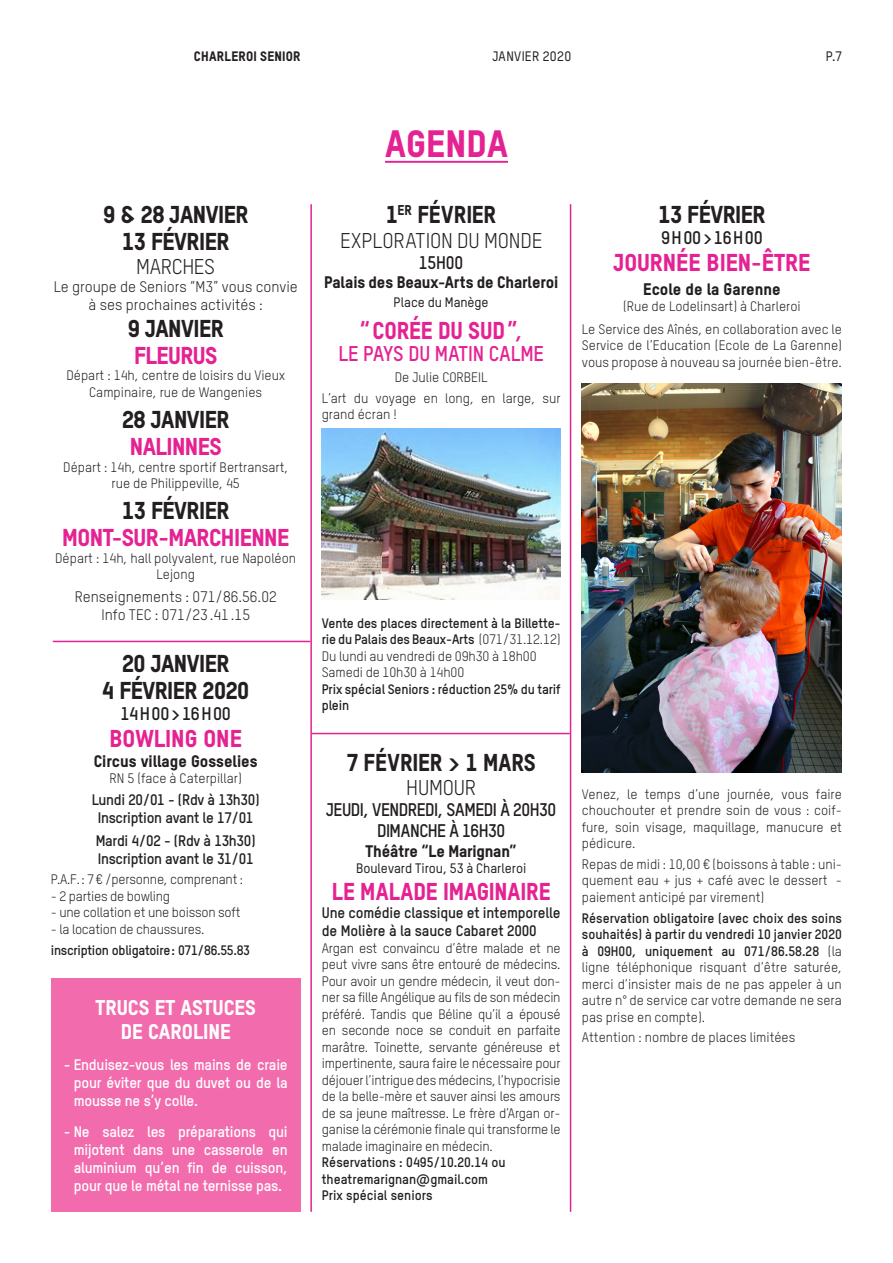
<style>
.page{position:relative;width:893px;height:1263px;background:#fff}
.page>*{position:absolute;margin:0;border:0;box-sizing:border-box;transform-origin:0 0}
.t1{font:800 37.5px "TSTAR";letter-spacing:.005em;color:#e52292}
.t2{font:800 24px "TSTAR";letter-spacing:-.01em;color:#e52292}
.t3{font:800 24px/27px "TSTAR";letter-spacing:-.02em;color:#231f20;text-align:center}
.t4{font:800 24px "TSTAR";letter-spacing:.005em;color:#231f20}
.t5{font:800 24px "TSTAR";color:#231f20}
.t6{font:21px "TSTAR";letter-spacing:-.01em;color:#231f20}
.t7{font:800 21px/24px "TSTAR";color:#fff;text-align:center}
.t8{font:700 21px "TSTAR";letter-spacing:-.01em;color:#e52292}
.t9{font:700 18px/21px "TSTAR";letter-spacing:-.02em;color:#231f20;text-align:center}
.t10{font:700 18px "TSTAR";letter-spacing:.03em;color:#231f20}
.t11{font:700 18px "TSTAR";letter-spacing:.085em;color:#231f20}
.t12{font:800 16.5px "TSTAR";color:#231f20}
.t13{font:700 15px/18px "TSTAR";letter-spacing:-.015em;color:#fff;text-align:justify}
.t14{font:700 15px/18px "TSTAR";letter-spacing:-.02em;color:#231f20}
.t15{font:15px/18px "TSTAR";color:#231f20;text-align:center}
.t16{font:13.5px/16.5px "TSTAR";color:#231f20;text-align:center}
.t17{font:700 13.5px/16.5px "TSTAR";letter-spacing:-.01em;color:#231f20}
.t18{font:13.5px "TSTAR";letter-spacing:-.02em;color:#231f20}
.t19{font:500 13.5px "TSTAR";color:#231f20}
.t20{font:800 13.5px "TSTAR";letter-spacing:.02em;color:#231f20}
.t21{font:500 13.5px "TSTAR";letter-spacing:.02em;color:#231f20}
.s1{font-weight:700}
</style>
<div class="page">
<hr style="left:385px;top:161px;width:123px;height:2px;background:#e52292">
<hr style="left:53px;top:641px;width:257px;height:1px;background:#e52292">
<hr style="left:312px;top:733px;width:258px;height:1px;background:#e52292">
<hr style="left:310px;top:204px;width:2px;height:1008px;background:#e52292">
<hr style="left:570px;top:204px;width:1px;height:1008px;background:#e52292">
<img style="left:322px;top:429px;width:239px;height:170px">
<div style="left:51px;top:978px;width:249px;height:234px;background:#f26cad"></div>
<img style="left:582px;top:383px;width:260px;height:390px">
<p class="t20" style="left:194px;top:48px;width:108px">CHARLEROI SENIOR</p>
<p class="t21" style="left:492px;top:49px;width:80px">JANVIER 2020</p>
<p class="t19" style="left:826px;top:49px;width:17px">P.7</p>
<h2 class="t3" style="left:103px;top:200px;width:147px">9 &amp; 28 JANVIER<br>13 FÉVRIER</h2>
<h3 class="t6" style="left:136px;top:254px;width:80px">MARCHES</h3>
<p class="t15" style="left:54px;top:277px;width:246px">Le groupe de Seniors “M3” vous convie à ses prochaines activités :</p>
<h2 class="t3" style="left:128px;top:314px;width:97px">9 JANVIER</h2>
<h2 class="t2" style="left:134px;top:340px;width:85px">FLEURUS</h2>
<p class="t16" style="left:67px;top:367px;width:220px">Départ : 14h, centre de loisirs du Vieux<br>Campinaire, rue de Wangenies</p>
<h2 class="t3" style="left:122px;top:405px;width:109px">28 JANVIER</h2>
<h2 class="t2" style="left:130px;top:432px;width:93px">NALINNES</h2>
<p class="t16" style="left:63px;top:458px;width:226px">Départ : 14h, centre sportif Bertransart, rue de Philippeville, 45</p>
<h2 class="t3" style="left:122px;top:497px;width:109px">13 FÉVRIER</h2>
<h2 class="t2" style="left:62px;top:523px;width:229px">MONT-SUR-MARCHIENNE</h2>
<p class="t16" style="left:55px;top:550px;width:243px">Départ : 14h, hall polyvalent, rue Napoléon<br>Lejong</p>
<p class="t15" style="left:75px;top:587px;width:204px">Renseignements : 071/86.56.02<br>Info TEC : 071/23.41.15</p>
<h2 class="t3" style="left:102px;top:649px;width:149px">20 JANVIER<br>4 FÉVRIER 2020</h2>
<h3 class="t10" style="left:120px;top:703px;width:112px">14H00&gt;16H00</h3>
<h2 class="t2" style="left:110px;top:724px;width:134px">BOWLING ONE</h2>
<p class="t12" style="left:94px;top:750px;width:165px">Circus village Gosselies</p>
<p class="t16" style="left:110px;top:770px;width:134px">RN 5 (face à Caterpillar)</p>
<p class="t14" style="left:92px;top:791px;width:169px;text-align:center">Lundi 20/01 - (Rdv à 13h30)<br>Inscription avant le 17/01</p>
<p class="t14" style="left:96px;top:831px;width:161px">Mardi 4/02 - (Rdv à 13h30)<br>Inscription avant le 31/01</p>
<p class="t18" style="left:51px;top:871px;width:194px">P.A.F.: 7€ /personne, comprenant :</p>
<p class="t18" style="left:51px;top:888px;width:121px">- 2 parties de bowling</p>
<p class="t18" style="left:51px;top:904px;width:191px">- une collation et une boisson soft</p>
<p class="t18" style="left:51px;top:921px;width:155px">- la location de chaussures.</p>
<p class="t17" style="left:51px;top:941px;width:201px">inscription obligatoire: 071/86.55.83</p>
<h3 class="t7" style="left:96px;top:995px;width:162px">TRUCS ET ASTUCES<br>DE CAROLINE</h3>
<p class="t13" style="left:74px;top:1056px;width:215px;text-indent:-10px">- Enduisez-vous les mains de craie pour éviter que du duvet ou de la mousse ne s’y colle.</p>
<p class="t13" style="left:74px;top:1122px;width:215px;text-indent:-10px">- Ne salez les préparations qui mijotent dans une casserole en aluminium qu’en fin de cuisson, pour que le métal ne ternisse pas.</p>
<h1 class="t1" style="left:385px;top:120px;width:124px">AGENDA</h1>
<h2 class="t5" style="left:386px;top:199px;width:111px">1<sup>ER</sup> FÉVRIER</h2>
<h3 class="t6" style="left:340px;top:228px;width:204px">EXPLORATION DU MONDE</h3>
<h3 class="t9" style="left:419px;top:252px;width:46px">15H00</h3>
<p class="t12" style="left:324px;top:272px;width:236px">Palais des Beaux-Arts de Charleroi</p>
<p class="t19" style="left:394px;top:294px;width:97px">Place du Manège</p>
<h2 class="t2" style="left:360px;top:315px;width:164px">“CORÉE DU SUD”<span class="s1">,</span></h2>
<h3 class="t8" style="left:338px;top:341px;width:207px">LE PAYS DU MATIN CALME</h3>
<p class="t16" style="left:322px;top:367px;width:240px;line-height:20.7px">De Julie CORBEIL<br>L’art du voyage en long, en large, sur</p>
<p class="t16" style="left:322px;top:406px;width:77px">grand écran !</p>
<h2 class="t3" style="left:658px;top:200px;width:109px">13 FÉVRIER</h2>
<h3 class="t11" style="left:661px;top:226px;width:103px">9H00&gt;16H00</h3>
<h2 class="t2" style="left:613px;top:247px;width:198px">JOURNÉE BIEN-ÊTRE</h2>
<p class="t12" style="left:643px;top:278px;width:139px">Ecole de la Garenne</p>
<p class="t16" style="left:582px;top:295px;width:262px;line-height:23px">(Rue de Lodelinsart) à Charleroi<br>Le Service des Aînés, en collaboration avec le</p>
<p class="t16" style="left:582px;top:337px;width:262px;text-align:left">Service de l’Education (Ecole de La Garenne) vous propose à nouveau sa journée bien-être.</p>
<p class="t16" style="left:322px;top:614px;width:240px;text-align:left"><span class="s1">Vente des places directement à la Billette&shy;rie du Palais des Beaux-Arts</span> (071/31.12.12)<br>Du lundi au vendredi de 09h30 à 18h00<br>Samedi de 10h30 à 14h00</p>
<p class="t17" style="left:322px;top:680px;width:240px">Prix spécial Seniors : réduction 25% du tarif plein</p>
<h2 class="t4" style="left:347px;top:748px;width:191px">7 FÉVRIER &gt; 1 MARS</h2>
<h3 class="t6" style="left:406px;top:775px;width:72px">HUMOUR</h3>
<h3 class="t9" style="left:326px;top:799px;width:232px">JEUDI, VENDREDI, SAMEDI À 20H30<br>DIMANCHE À 16H30</h3>
<p class="t12" style="left:366px;top:841px;width:153px">Théâtre “Le Marignan”</p>
<p class="t19" style="left:356px;top:860px;width:172px">Boulevard Tirou, 53 à Charleroi</p>
<h2 class="t2" style="left:332px;top:877px;width:220px">LE MALADE IMAGINAIRE</h2>
<p class="t14" style="left:322px;top:904px;width:240px">Une comédie classique et intemporelle de Molière à la sauce Cabaret 2000</p>
<p class="t16" style="left:322px;top:940px;width:240px;text-align:justify">Argan est convaincu d’être malade et ne peut vivre sans être entouré de médecins.<br>Pour avoir un gendre médecin, il veut don&shy;ner sa fille Angélique au fils de son médecin préféré. Tandis que Béline qu’il a épousé en seconde noce se conduit en parfaite marâtre. Toinette, servante généreuse et impertinente, saura faire le nécessaire pour déjouer l’intrigue des médecins, l’hypocrisie de la belle-mère et sauver ainsi les amours de sa jeune maîtresse. Le frère d’Argan or&shy;ganise la cérémonie finale qui transforme le malade imaginaire en médecin.</p>
<p class="t17" style="left:322px;top:1154px;width:185px">Réservations : 0495/10.20.14 ou theatremarignan@gmail.com<br>Prix spécial seniors</p>
<p class="t16" style="left:582px;top:785px;width:262px;text-align:justify">Venez, le temps d’une journée, vous faire chouchouter et prendre soin de vous : coif&shy;fure, soin visage, maquillage, manucure et pédicure.</p>
<p class="t16" style="left:582px;top:856px;width:262px;text-align:justify">Repas de midi : 10,00 € (boissons à table : uni&shy;quement eau + jus + café avec le dessert - paiement anticipé par virement)</p>
<p class="t16" style="left:582px;top:909px;width:262px;text-align:justify"><span class="s1">Réservation obligatoire (avec choix des soins souhaités) à partir du vendredi 10 janvier 2020 à 09H00, uniquement au 071/86.58.28</span> (la ligne téléphonique risquant d’être saturée, merci d’insister mais de ne pas appeler à un autre n° de service car votre demande ne sera pas prise en compte).</p>
<p class="t16" style="left:582px;top:1029px;width:215px">Attention : nombre de places limitées</p>
</div>
